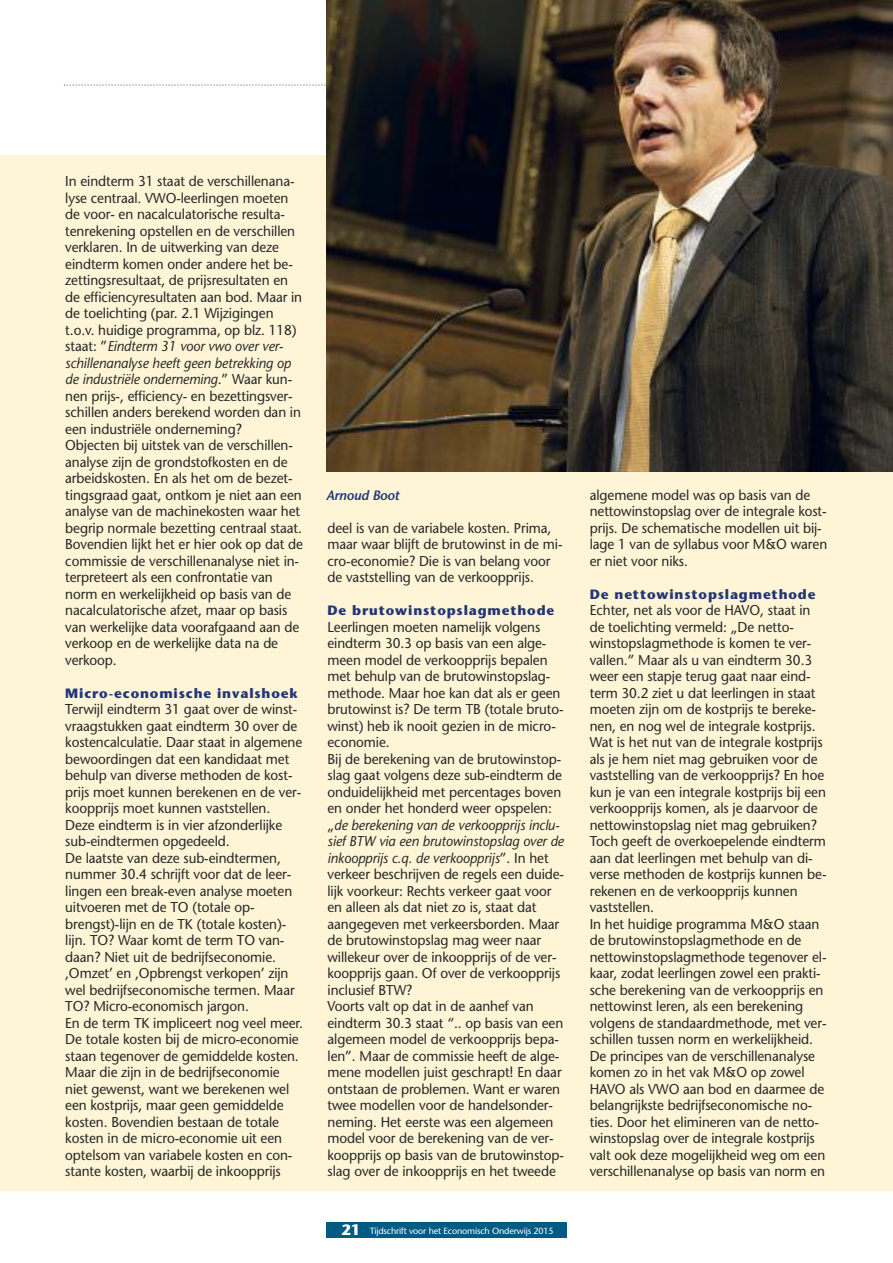
<style>
.page{position:relative;width:893px;height:1263px;background:#fff}
.page>*{position:absolute;margin:0;border:0;box-sizing:border-box;transform-origin:0 0}
.t1{font:14.25px/16.5px "Stone Sans";letter-spacing:-.005em;color:#272627;scale:.95 1}
.t2{font:700 13.5px "Stone Sans";letter-spacing:.065em;color:#233576}
.t3{font:italic 600 13.5px "Stone Sans";letter-spacing:-.01em;color:#233576}
.t4{font:9px "Stone Sans";letter-spacing:-.015em;color:#fff}
.s1{font-style:italic}
.s2{font-weight:700;font-size:15px}
</style>
<div class="page">
<div style="left:0;top:155px;width:893px;height:1036px;background:#fdf5d6"></div>
<div style="left:326px;top:1222px;width:241px;height:16px;background:#005b83"></div>
<svg style="left:64px;top:84px;width:262px;height:2px"></svg>
<img style="left:326px;top:0;width:567px;height:471px">
<p class="t1" style="left:65px;top:174px;width:252px">In eindterm 31 staat de verschillenana&shy;lyse centraal. VWO-leerlingen moeten de voor- en nacalculatorische resulta&shy;tenrekening opstellen en de verschillen verklaren. In de uitwerking van deze eindterm komen onder andere het be&shy;zettingsresultaat, de prijsresultaten en de efficiencyresultaten aan bod. Maar in de toelichting (par. 2.1 Wijzigingen t.o.v. huidige programma, op blz. 118) staat: ”<span class="s1">Eindterm 31 voor vwo over ver&shy;schillenanalyse heeft geen betrekking op de industriële onderneming</span>.” Waar kun&shy;nen prijs-, efficiency- en bezettingsver&shy;schillen anders berekend worden dan in een industriële onderneming?<br>Objecten bij uitstek van de verschillen&shy;analyse zijn de grondstofkosten en de arbeidskosten. En als het om de bezet&shy;tingsgraad gaat, ontkom je niet aan een analyse van de machinekosten waar het begrip normale bezetting centraal staat.<br>Bovendien lijkt het er hier ook op dat de commissie de verschillenanalyse niet in&shy;terpreteert als een confrontatie van norm en werkelijkheid op basis van de nacalculatorische afzet, maar op basis van werkelijke data voorafgaand aan de verkoop en de werkelijke data na de verkoop.</p>
<p class="t2" style="left:65px;top:688px;width:234px">Micro-economische invalshoek</p>
<p class="t1" style="left:65px;top:702px;width:252px">Terwijl eindterm 31 gaat over de winst&shy;vraagstukken gaat eindterm 30 over de kostencalculatie. Daar staat in algemene bewoordingen dat een kandidaat met behulp van diverse methoden de kost&shy;prijs moet kunnen berekenen en de ver&shy;koopprijs moet kunnen vaststellen.<br>Deze eindterm is in vier afzonderlijke sub-eindtermen opgedeeld.<br>De laatste van deze sub-eindtermen, nummer 30.4 schrijft voor dat de leer&shy;lingen een break-even analyse moeten uitvoeren met de TO (totale op&shy;brengst)-lijn en de TK (totale kosten)- lijn. TO? Waar komt de term TO van&shy;daan? Niet uit de bedrijfseconomie. ‚Omzet’ en ‚Opbrengst verkopen’ zijn wel bedrijfseconomische termen. Maar TO? Micro-economisch jargon.<br>En de term TK impliceert nog veel meer.<br>De totale kosten bij de micro-economie staan tegenover de gemiddelde kosten.<br>Maar die zijn in de bedrijfseconomie niet gewenst, want we berekenen wel een kostprijs, maar geen gemiddelde kosten. Bovendien bestaan de totale kosten in de micro-economie uit een optelsom van variabele kosten en con&shy;stante kosten, waarbij de inkoopprijs</p>
<p class="t3" style="left:326px;top:490px;width:75px">Arnoud Boot</p>
<p class="t1" style="left:328px;top:521px;width:249px">deel is van de variabele kosten. Prima, maar waar blijft de brutowinst in de mi&shy;cro-economie? Die is van belang voor de vaststelling van de verkoopprijs.</p>
<p class="t2" style="left:327px;top:605px;width:228px">De brutowinstopslagmethode</p>
<p class="t1" style="left:327px;top:620px;width:251px">Leerlingen moeten namelijk volgens eindterm 30.3 op basis van een alge&shy;meen model de verkoopprijs bepalen met behulp van de brutowinstopslag&shy;methode. Maar hoe kan dat als er geen brutowinst is? De term TB (totale bruto&shy;winst) heb ik nooit gezien in de micro&shy;economie.<br>Bij de berekening van de brutowinstop&shy;slag gaat volgens deze sub-eindterm de onduidelijkheid met percentages boven en onder het honderd weer opspelen: „<span class="s1">de berekening van de verkoopprijs inclu&shy;sief BTW via een brutowinstopslag over de inkoopprijs c.q. de verkoopprijs</span>”. In het verkeer beschrijven de regels een duide&shy;lijk voorkeur: Rechts verkeer gaat voor en alleen als dat niet zo is, staat dat aangegeven met verkeersborden. Maar de brutowinstopslag mag weer naar willekeur over de inkoopprijs of de ver&shy;koopprijs gaan. Of over de verkoopprijs inclusief BTW?<br>Voorts valt op dat in de aanhef van eindterm 30.3 staat “.. op basis van een algemeen model de verkoopprijs bepa&shy;len”. Maar de commissie heeft de alge&shy;mene modellen juist geschrapt! En daar ontstaan de problemen. Want er waren twee modellen voor de handelsonder&shy;neming. Het eerste was een algemeen model voor de berekening van de ver&shy;koopprijs op basis van de brutowinstop&shy;slag over de inkoopprijs en het tweede</p>
<p class="t4" style="left:341px;top:1227px;width:214px"><span class="s2">21</span> Tijdschrift voor het Economisch Onderwijs 2015</p>
<p class="t1" style="left:590px;top:488px;width:252px">algemene model was op basis van de nettowinstopslag over de integrale kost&shy;prijs. De schematische modellen uit bij&shy;lage 1 van de syllabus voor M&amp;O waren er niet voor niks.</p>
<p class="t2" style="left:590px;top:589px;width:227px">De nettowinstopslagmethode</p>
<p class="t1" style="left:590px;top:603px;width:251px">Echter, net als voor de HAVO, staat in de toelichting vermeld: „De netto&shy;winstopslagmethode is komen te ver&shy;vallen.” Maar als u van eindterm 30.3 weer een stapje terug gaat naar eind&shy;term 30.2 ziet u dat leerlingen in staat moeten zijn om de kostprijs te bereke&shy;nen, en nog wel de integrale kostprijs.<br>Wat is het nut van de integrale kostprijs als je hem niet mag gebruiken voor de vaststelling van de verkoopprijs? En hoe kun je van een integrale kostprijs bij een verkoopprijs komen, als je daarvoor de nettowinstopslag niet mag gebruiken?<br>Toch geeft de overkoepelende eindterm aan dat leerlingen met behulp van di&shy;verse methoden de kostprijs kunnen be&shy;rekenen en de verkoopprijs kunnen vaststellen.<br>In het huidige programma M&amp;O staan de brutowinstopslagmethode en de nettowinstopslagmethode tegenover el&shy;kaar, zodat leerlingen zowel een prakti&shy;sche berekening van de verkoopprijs en nettowinst leren, als een berekening volgens de standaardmethode, met ver&shy;schillen tussen norm en werkelijkheid.<br>De principes van de verschillenanalyse komen zo in het vak M&amp;O op zowel HAVO als VWO aan bod en daarmee de belangrijkste bedrijfseconomische no&shy;ties. Door het elimineren van de netto&shy;winstopslag over de integrale kostprijs valt ook deze mogelijkheid weg om een verschillenanalyse op basis van norm en</p>
</div>
